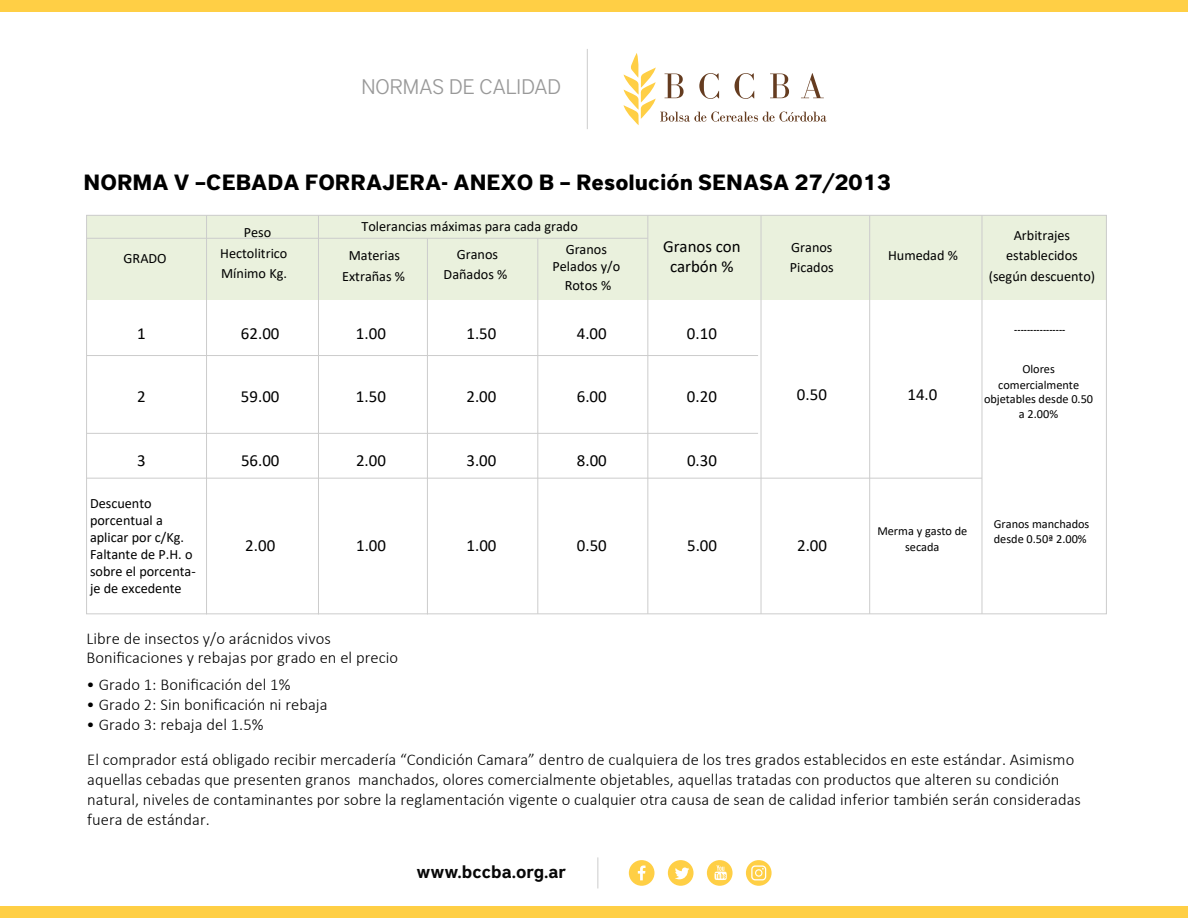
<style>
.page{position:relative;width:1188px;height:918px;background:#fff}
.page>*{position:absolute;margin:0;border:0;box-sizing:border-box;transform-origin:0 0}
.t1{font:700 21.9px "District Pro";color:#000}
.t2{font:300 21px "District Pro";color:#999}
.t3{font:600 18px "District Pro";color:#070707}
.t4{font:16.95px/20.5px "Calibri";color:#000;text-align:center}
.t5{font:300 16.5px/19.8px "Calibri";letter-spacing:.005em;color:#000}
.t6{font:14.25px/20.5px "Calibri";color:#000;text-align:center}
.t7{font:14.25px "Calibri";color:#000;scale:.73 1}
.t8{font:12.3px/15px "Calibri";letter-spacing:-.005em;color:#000;text-align:center}
</style>
<div class="page">
<div style="left:87px;top:215px;width:120px;height:85px;background:#eaf1dd"></div>
<div style="left:206px;top:215px;width:111px;height:85px;background:#eaf1dd"></div>
<div style="left:648px;top:215px;width:113px;height:85px;background:#eaf1dd"></div>
<div style="left:761px;top:215px;width:109px;height:85px;background:#eaf1dd"></div>
<div style="left:870px;top:215px;width:112px;height:85px;background:#eaf1dd"></div>
<div style="left:982px;top:215px;width:124px;height:85px;background:#eaf1dd"></div>
<div style="left:317px;top:215px;width:110px;height:85px;background:#eaf1dd"></div>
<div style="left:427px;top:215px;width:111px;height:85px;background:#eaf1dd"></div>
<div style="left:538px;top:215px;width:110px;height:85px;background:#eaf1dd"></div>
<div style="left:0;top:0;width:1188px;height:12px;background:#ffcf45"></div>
<svg style="left:624px;top:53px;width:203px;height:72px"></svg>
<hr style="left:587px;top:49px;width:1px;height:80px;background:#ccc">
<hr style="left:87px;top:355px;width:671px;height:1px;background:#ccc">
<hr style="left:87px;top:238px;width:561px;height:1px;background:#ccc">
<hr style="left:87px;top:433px;width:671px;height:1px;background:#ccc">
<hr style="left:87px;top:478px;width:895px;height:1px;background:#ccc">
<hr style="left:982px;top:215px;width:1px;height:399px;background:#ccc">
<hr style="left:869px;top:215px;width:1px;height:399px;background:#ccc">
<hr style="left:761px;top:215px;width:1px;height:399px;background:#ccc">
<hr style="left:647px;top:215px;width:1px;height:399px;background:#ccc">
<hr style="left:537px;top:238px;width:1px;height:376px;background:#ccc">
<hr style="left:427px;top:238px;width:1px;height:376px;background:#ccc">
<hr style="left:318px;top:215px;width:1px;height:399px;background:#ccc">
<hr style="left:206px;top:215px;width:1px;height:399px;background:#ccc">
<div style="left:707px;top:860px;width:26px;height:26px;background:#ffcf45;border-radius:50%"></div>
<svg style="left:715px;top:865px;width:12px;height:15px"></svg>
<div style="left:668px;top:860px;width:26px;height:26px;background:#ffcf45;border-radius:50%"></div>
<svg style="left:675px;top:868px;width:14px;height:11px"></svg>
<div style="left:629px;top:860px;width:26px;height:26px;background:#ffcf45;border-radius:50%"></div>
<svg style="left:638px;top:866px;width:8px;height:14px"></svg>
<svg style="left:746px;top:860px;width:26px;height:26px"></svg>
<svg style="left:751px;top:865px;width:15px;height:15px"></svg>
<hr style="left:597px;top:857px;width:1px;height:31px;background:#ccc">
<div style="left:0;top:906px;width:1188px;height:12px;background:#ffcf45"></div>
<p class="t2" style="left:361px;top:71px;width:201px">NORMAS DE CALIDAD</p>
<h1 class="t1" style="left:84px;top:166px;width:809px">NORMA V –CEBADA FORRAJERA- ANEXO B – Resolución SENASA 27/2013</h1>
<p class="t6" style="left:124px;top:247px;width:45px">GRADO</p>
<p class="t6" style="left:220px;top:222px;width:69px">Peso<br>Hectolitrico<br>Mínimo Kg.</p>
<p class="t6" style="left:361px;top:216px;width:218px">Tolerancias máximas para cada grado</p>
<p class="t6" style="left:342px;top:245px;width:64px">Materias<br>Extrañas %</p>
<p class="t6" style="left:444px;top:243px;width:65px">Granos<br>Dañados %</p>
<p class="t6" style="left:553px;top:241px;width:69px;line-height:16.6px">Granos<br>Pelados y/o</p>
<p class="t6" style="left:565px;top:274px;width:48px">Rotos %</p>
<p class="t4" style="left:663px;top:235px;width:79px">Granos con carbón %</p>
<p class="t6" style="left:790px;top:236px;width:45px;text-align:left">Granos<br>Picados</p>
<p class="t6" style="left:888px;top:245px;width:71px">Humedad %</p>
<p class="t4" style="left:137px;top:322px;width:10px">1</p>
<p class="t4" style="left:241px;top:322px;width:40px">62.00</p>
<p class="t4" style="left:356px;top:322px;width:32px">1.00</p>
<p class="t4" style="left:466px;top:322px;width:32px">1.50</p>
<p class="t4" style="left:577px;top:322px;width:32px">4.00</p>
<p class="t4" style="left:687px;top:322px;width:32px">0.10</p>
<p class="t4" style="left:137px;top:386px;width:10px">2</p>
<p class="t4" style="left:241px;top:386px;width:40px">59.00</p>
<p class="t4" style="left:356px;top:386px;width:32px">1.50</p>
<p class="t4" style="left:466px;top:386px;width:32px">2.00</p>
<p class="t4" style="left:577px;top:386px;width:32px">6.00</p>
<p class="t4" style="left:687px;top:386px;width:32px">0.20</p>
<p class="t4" style="left:137px;top:450px;width:10px">3</p>
<p class="t4" style="left:241px;top:450px;width:40px">56.00</p>
<p class="t4" style="left:356px;top:450px;width:32px">2.00</p>
<p class="t4" style="left:466px;top:450px;width:32px">3.00</p>
<p class="t4" style="left:577px;top:450px;width:32px">8.00</p>
<p class="t4" style="left:687px;top:450px;width:32px">0.30</p>
<p class="t4" style="left:797px;top:384px;width:32px">0.50</p>
<p class="t4" style="left:907px;top:384px;width:32px">14.0</p>
<p class="t6" style="left:90px;top:494px;width:107px;line-height:17.1px;text-align:left">Descuento porcentual a aplicar por c/Kg.<br>Faltante de P.H. o sobre el porcenta&shy;je de excedente</p>
<p class="t4" style="left:245px;top:535px;width:32px">2.00</p>
<p class="t4" style="left:356px;top:535px;width:32px">1.00</p>
<p class="t4" style="left:466px;top:535px;width:32px">1.00</p>
<p class="t4" style="left:577px;top:535px;width:32px">0.50</p>
<p class="t4" style="left:687px;top:535px;width:32px">5.00</p>
<p class="t4" style="left:797px;top:535px;width:32px">2.00</p>
<p class="t5" style="left:87px;top:628px;width:313px">Libre de insectos y/o arácnidos vivos<br>Bonificaciones y rebajas por grado en el precio</p>
<p class="t5" style="left:87px;top:675px;width:205px">• Grado 1: Bonificación del 1%</p>
<p class="t5" style="left:87px;top:695px;width:243px">• Grado 2: Sin bonificación ni rebaja</p>
<p class="t5" style="left:87px;top:715px;width:179px">• Grado 3: rebaja del 1.5%</p>
<p class="t8" style="left:877px;top:523px;width:91px">Merma y gasto de secada</p>
<p class="t6" style="left:989px;top:225px;width:108px">Arbitrajes establecidos (según descuento)</p>
<p class="t7" style="left:1014px;top:319px;width:71px">----------------</p>
<p class="t8" style="left:984px;top:362px;width:111px">Olores comercialmente objetables desde 0.50 a 2.00%</p>
<p class="t8" style="left:994px;top:516px;width:97px;text-align:left">Granos manchados desde 0.50ª 2.00%</p>
<p class="t5" style="left:87px;top:750px;width:995px">El comprador está obligado recibir mercadería “Condición Camara” dentro de cualquiera de los tres grados establecidos en este estándar. Asimismo aquellas cebadas que presenten granos manchados, olores comercialmente objetables, aquellas tratadas con productos que alteren su condición natural, niveles de contaminantes por sobre la reglamentación vigente o cualquier otra causa de sean de calidad inferior también serán consideradas fuera de estándar.</p>
<p class="t3" style="left:416px;top:860px;width:151px">www.bccba.org.ar</p>
</div>
